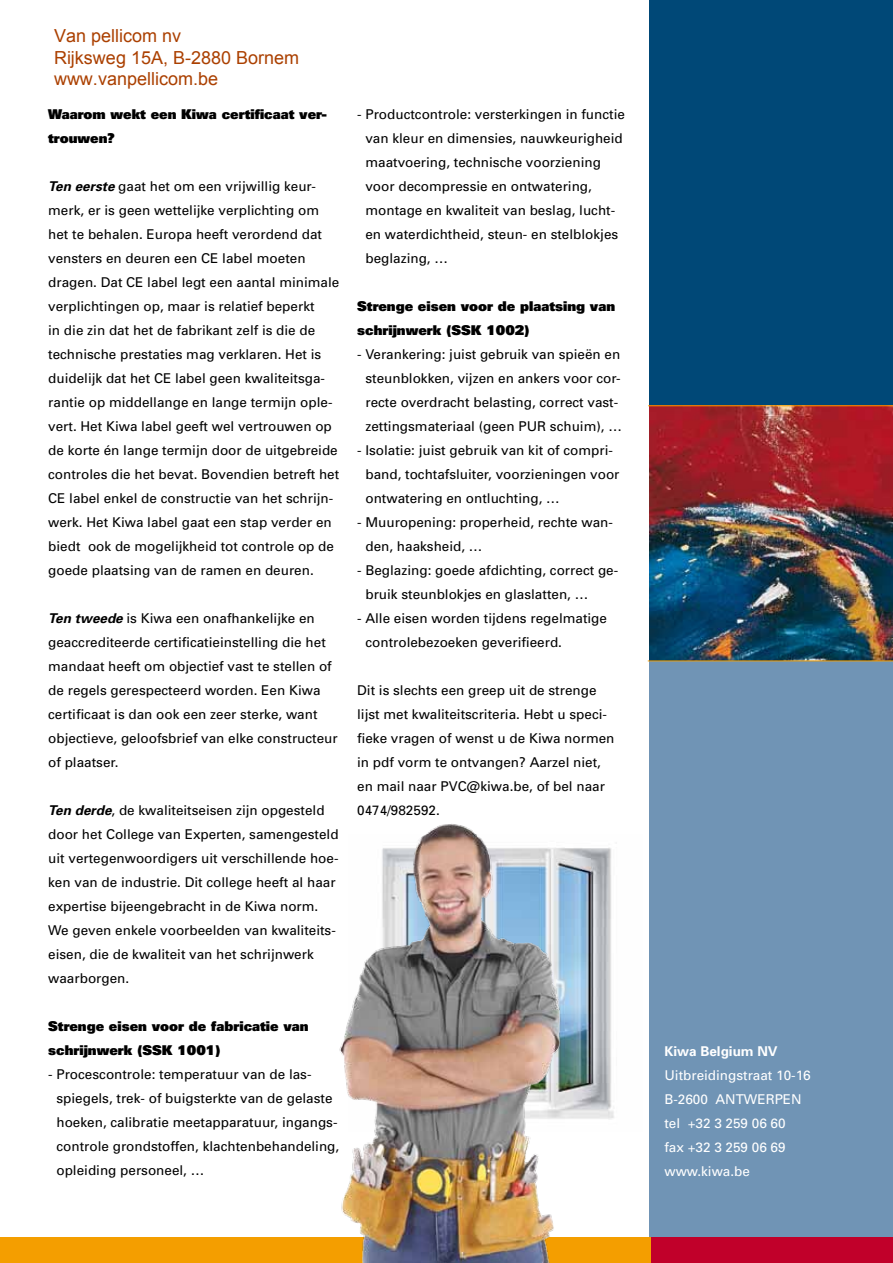
<style>
.page{position:relative;width:893px;height:1263px;background:#fff}
.page>*{position:absolute;margin:0;border:0;box-sizing:border-box;transform-origin:0 0}
.t1{font:18px/21.6px "Arial";color:#ab4000}
.t2{font:13.5px/24px "Univers";color:#000}
.t3{font:900 13.5px/24px "Univers";color:#000}
.t4{font:13.5px/24px "Univers";color:#fff}
.t5{font:700 13.5px "Univers";color:#fff}
.s1{font-weight:700;font-style:italic}
</style>
<div class="page">
<div style="left:650px;top:0;width:243px;height:475px;background:#004877"></div>
<div style="left:650px;top:611px;width:243px;height:652px;background:#7094b5"></div>
<img style="left:650px;top:406px;width:243px;height:254px">
<div style="left:650px;top:1237px;width:243px;height:26px;background:#c1002a"></div>
<hr style="left:648px;top:405px;width:245px;height:1px;background:#f49e00">
<hr style="left:648px;top:660px;width:245px;height:1px;background:#f49e00">
<div style="left:0;top:1237px;width:651px;height:26px;background:#f49e00"></div>
<img style="left:606px;top:848px;width:8px;height:271px">
<img style="left:339px;top:824px;width:267px;height:439px">
<h1 class="t1" style="left:54px;top:25px;width:247px">Van pellicom nv<br>Rijksweg 15A, B-2880 Bornem www.vanpellicom.be</h1>
<p class="t3" style="left:48px;top:102px;width:280px">Waarom wekt een Kiwa certificaat ver&shy;trouwen?</p>
<p class="t2" style="left:48px;top:174px;width:293px"><span class="s1">Ten eerste</span> gaat het om een vrijwillig keur&shy;merk, er is geen wettelijke verplichting om het te behalen. Europa heeft verordend dat vensters en deuren een CE label moeten dragen. Dat CE label legt een aantal minimale verplichtingen op, maar is relatief beperkt<br>in die zin dat het de fabrikant zelf is die de technische prestaties mag verklaren. Het is duidelijk dat het CE label geen kwaliteitsga&shy;rantie op middellange en lange termijn ople&shy;vert. Het Kiwa label geeft wel vertrouwen op de korte én lange termijn door de uitgebreide controles die het bevat. Bovendien betreft het CE label enkel de constructie van het schrijn&shy;werk. Het Kiwa label gaat een stap verder en biedt ook de mogelijkheid tot controle op de goede plaatsing van de ramen en deuren.</p>
<p class="t2" style="left:48px;top:606px;width:291px"><span class="s1">Ten tweede</span> is Kiwa een onafhankelijke en geaccrediteerde certificatieinstelling die het mandaat heeft om objectief vast te stellen of de regels gerespecteerd worden. Een Kiwa certificaat is dan ook een zeer sterke, want objectieve, geloofsbrief van elke constructeur of plaatser.</p>
<p class="t2" style="left:48px;top:798px;width:292px"><span class="s1">Ten derde</span>, de kwaliteitseisen zijn opgesteld door het College van Experten, samengesteld uit vertegenwoordigers uit verschillende hoe&shy;ken van de industrie. Dit college heeft al haar expertise bijeengebracht in de Kiwa norm.<br>We geven enkele voorbeelden van kwaliteits&shy;eisen, die de kwaliteit van het schrijnwerk waarborgen.</p>
<p class="t3" style="left:48px;top:1014px;width:262px">Strenge eisen voor de fabricatie van schrijnwerk (SSK 1001)</p>
<p class="t2" style="left:56px;top:1062px;width:284px;text-indent:-8px">- Procescontrole: temperatuur van de las&shy;spiegels, trek- of buigsterkte van de gelaste hoeken, calibratie meetapparatuur, ingangs&shy;controle grondstoffen, klachtenbehandeling, opleiding personeel, …</p>
<p class="t2" style="left:365px;top:102px;width:261px;text-indent:-8px">- Productcontrole: versterkingen in functie van kleur en dimensies, nauwkeurigheid maatvoering, technische voorziening voor decompressie en ontwatering, montage en kwaliteit van beslag, lucht&shy;en waterdichtheid, steun- en stelblokjes beglazing, …</p>
<p class="t3" style="left:357px;top:294px;width:259px">Strenge eisen voor de plaatsing van schrijnwerk (SSK 1002)</p>
<p class="t2" style="left:365px;top:342px;width:258px;text-indent:-8px">- Verankering: juist gebruik van spieën en steunblokken, vijzen en ankers voor cor&shy;recte overdracht belasting, correct vast&shy;zettingsmateriaal (geen PUR schuim), …</p>
<p class="t2" style="left:365px;top:438px;width:256px;text-indent:-8px">- Isolatie: juist gebruik van kit of compri&shy;band, tochtafsluiter, voorzieningen voor ontwatering en ontluchting, …</p>
<p class="t2" style="left:365px;top:510px;width:249px;text-indent:-8px">- Muuropening: properheid, rechte wan&shy;den, haaksheid, …</p>
<p class="t2" style="left:365px;top:558px;width:254px;text-indent:-8px">- Beglazing: goede afdichting, correct ge&shy;bruik steunblokjes en glaslatten, …</p>
<p class="t2" style="left:365px;top:606px;width:243px;text-indent:-8px">- Alle eisen worden tijdens regelmatige controlebezoeken geverifieerd.</p>
<p class="t2" style="left:357px;top:678px;width:259px">Dit is slechts een greep uit de strenge lijst met kwaliteitscriteria. Hebt u speci&shy;fieke vragen of wenst u de Kiwa normen in pdf vorm te ontvangen? Aarzel niet, en mail naar PVC@kiwa.be, of bel naar 0474/982592.</p>
<p class="t5" style="left:664px;top:1043px;width:115px">Kiwa Belgium NV</p>
<p class="t4" style="left:664px;top:1063px;width:148px">Uitbreidingstraat 10-16<br>B-2600 ANTWERPEN tel +32 3 259 06 60<br>fax +32 3 259 06 69 www.kiwa.be</p>
</div>
